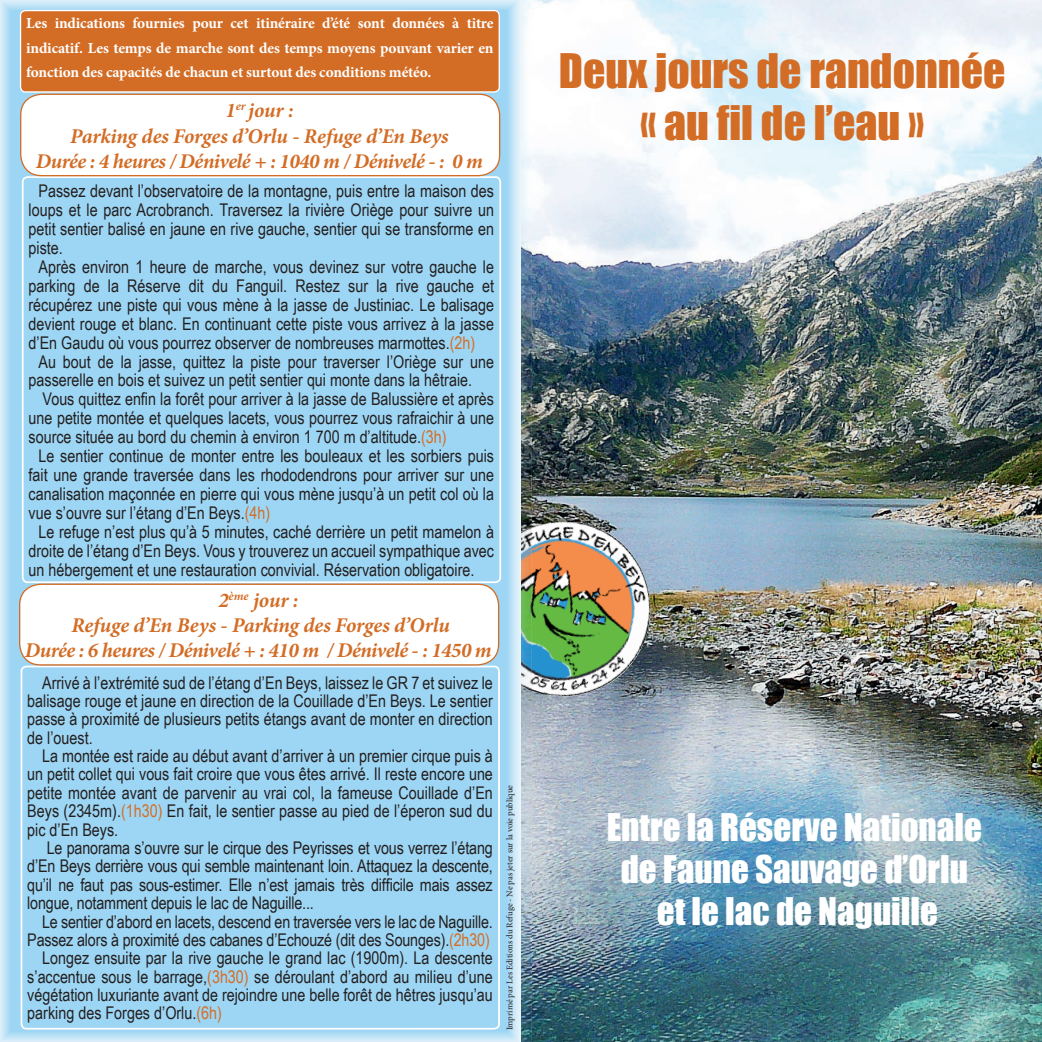
<style>
.page{position:relative;width:1042px;height:1042px;background:#fff}
.page>*{position:absolute;margin:0;border:0;box-sizing:border-box;transform-origin:0 0}
.t1{font:43.75px/52.5px "Impact";color:#d36d26;text-align:center}
.t2{font:35px/42px "Impact";color:#fff;text-align:center}
.t3{font:italic 700 21px/25.2px "Minion Pro";letter-spacing:-.02em;color:#d36d26;text-align:center}
.t4{font:17.5px/18.4px "Arial Narrow";color:#231f20;text-align:justify}
.t5{font:700 15.22px/24.5px "Minion Pro";letter-spacing:-.01em;color:#fff;text-align:justify}
.t6{font:8.75px "Minion Pro";color:#231f20}
.s1{color:#d36d26}
</style>
<div class="page">
<img style="left:532px;top:0;width:510px;height:551px">
<img style="left:589px;top:551px;width:453px;height:491px">
<img style="left:532px;top:697px;width:57px;height:345px">
<img style="left:532px;top:522px;width:118px;height:175px">
<img style="left:0;top:0;width:532px;height:1042px">
<img style="left:521px;top:527px;width:11px;height:164px">
<div style="left:22px;top:176px;width:479px;height:407px;border:2px solid #fff;border-radius:5px"></div>
<div style="left:21px;top:665px;width:479px;height:364px;border:2px solid #fff;border-radius:5px"></div>
<div style="left:21px;top:11px;width:478px;height:81px;background:#d36d26;border-radius:5px"></div>
<div style="left:20px;top:10px;width:480px;height:83px;border:1px solid #fff;border-radius:5px"></div>
<div style="left:20px;top:584px;width:478px;height:81px;background:#fff;border-radius:21px"></div>
<div style="left:19px;top:583px;width:480px;height:82px;border:1px solid #d36d26;border-radius:21px"></div>
<div style="left:21px;top:94px;width:479px;height:82px;background:#fff;border-radius:21px"></div>
<div style="left:20px;top:94px;width:480px;height:82px;border:1px solid #d36d26;border-radius:21px"></div>
<p class="t5" style="left:26px;top:11px;width:469px">Les indications fournies pour cet itinéraire d’été sont données à titre indicatif. Les temps de marche sont des temps moyens pouvant varier en fonction des capacités de chacun et surtout des conditions météo.</p>
<p class="t3" style="left:36px;top:98px;width:448px">1<sup>er</sup> jour :<br>Parking des Forges d’Orlu - Refuge d’En Beys<br>Durée : 4 heures / Dénivelé + : 1040 m / Dénivelé - : 0 m</p>
<p class="t4" style="left:38px;top:181px;width:457px">Passez devant l’observatoire de la montagne, puis entre la maison des</p>
<p class="t4" style="left:29px;top:200px;width:467px">loups et le parc Acrobranch. Traversez la rivière Oriège pour suivre un</p>
<p class="t4" style="left:29px;top:219px;width:467px">petit sentier balisé en jaune en rive gauche, sentier qui se transforme en</p>
<p class="t4" style="left:29px;top:238px;width:36px">piste.</p>
<p class="t4" style="left:38px;top:257px;width:457px">Après environ 1 heure de marche, vous devinez sur votre gauche le</p>
<p class="t4" style="left:29px;top:276px;width:467px">parking de la Réserve dit du Fanguil. Restez sur la rive gauche et</p>
<p class="t4" style="left:29px;top:295px;width:467px">récupérez une piste qui vous mène à la jasse de Justiniac. Le balisage</p>
<p class="t4" style="left:29px;top:314px;width:467px">devient rouge et blanc. En continuant cette piste vous arrivez à la jasse</p>
<p class="t4" style="left:29px;top:333px;width:448px">d’En Gaudu où vous pourrez observer de nombreuses marmottes.<span class="s1">(2h)</span></p>
<p class="t4" style="left:38px;top:351px;width:457px">Au bout de la jasse, quittez la piste pour traverser l’Oriège sur une</p>
<p class="t4" style="left:29px;top:370px;width:445px">passerelle en bois et suivez un petit sentier qui monte dans la hêtraie.</p>
<p class="t4" style="left:43px;top:389px;width:453px">Vous quittez enfin la forêt pour arriver à la jasse de Balussière et après</p>
<p class="t4" style="left:29px;top:408px;width:467px">une petite montée et quelques lacets, vous pourrez vous rafraichir à une</p>
<p class="t4" style="left:29px;top:427px;width:420px">source située au bord du chemin à environ 1 700 m d’altitude.<span class="s1">(3h)</span></p>
<p class="t4" style="left:38px;top:446px;width:457px">Le sentier continue de monter entre les bouleaux et les sorbiers puis</p>
<p class="t4" style="left:29px;top:465px;width:467px">fait une grande traversée dans les rhododendrons pour arriver sur une</p>
<p class="t4" style="left:29px;top:484px;width:467px">canalisation maçonnée en pierre qui vous mène jusqu’à un petit col où la</p>
<p class="t4" style="left:29px;top:503px;width:243px">vue s’ouvre sur l’étang d’En Beys.<span class="s1">(4h)</span></p>
<p class="t4" style="left:38px;top:522px;width:457px">Le refuge n’est plus qu’à 5 minutes, caché derrière un petit mamelon à</p>
<p class="t4" style="left:29px;top:540px;width:467px">droite de l’étang d’En Beys. Vous y trouverez un accueil sympathique avec</p>
<p class="t4" style="left:29px;top:559px;width:447px">un hébergement et une restauration convivial. Réservation obligatoire.</p>
<p class="t3" style="left:25px;top:587px;width:468px">2<sup>ème</sup> jour :<br>Refuge d’En Beys - Parking des Forges d’Orlu<br>Durée : 6 heures / Dénivelé + : 410 m / Dénivelé - : 1450 m</p>
<p class="t4" style="left:27px;top:672px;width:467px;text-indent:15px">Arrivé à l’extrémité sud de l’étang d’En Beys, laissez le GR 7 et suivez le balisage rouge et jaune en direction de la Couillade d’En Beys. Le sentier passe à proximité de plusieurs petits étangs avant de monter en direction de l’ouest.</p>
<p class="t4" style="left:27px;top:746px;width:467px;text-indent:15px">La montée est raide au début avant d’arriver à un premier cirque puis à un petit collet qui vous fait croire que vous êtes arrivé. Il reste encore une petite montée avant de parvenir au vrai col, la fameuse Couillade d’En Beys (2345m).<span class="s1">(1h30)</span> En fait, le sentier passe au pied de l’éperon sud du pic d’En Beys.</p>
<p class="t4" style="left:27px;top:838px;width:467px;text-indent:19px">Le panorama s’ouvre sur le cirque des Peyrisses et vous verrez l’étang d’En Beys derrière vous qui semble maintenant loin. Attaquez la descente, qu’il ne faut pas sous-estimer. Elle n’est jamais très difficile mais assez longue, notamment depuis le lac de Naguille...</p>
<p class="t4" style="left:42px;top:911px;width:452px">Le sentier d’abord en lacets, descend en traversée vers le lac de Naguille.</p>
<p class="t4" style="left:27px;top:930px;width:464px">Passez alors à proximité des cabanes d’Echouzé (dit des Sounges).<span class="s1">(2h30)</span></p>
<p class="t4" style="left:42px;top:948px;width:452px">Longez ensuite par la rive gauche le grand lac (1900m). La descente</p>
<p class="t4" style="left:27px;top:966px;width:467px">s’accentue sous le barrage,<span class="s1">(3h30)</span> se déroulant d’abord au milieu d’une</p>
<p class="t4" style="left:27px;top:985px;width:467px">végétation luxuriante avant de rejoindre une belle forêt de hêtres jusqu’au</p>
<p class="t4" style="left:27px;top:1003px;width:196px">parking des Forges d’Orlu.<span class="s1">(6h)</span></p>
<p class="t6" style="left:504px;top:1030px;width:247px;rotate:-90deg">Imprimé par Les Editions du Refuge - Ne pas jeter sur la voie publique</p>
<h1 class="t1" style="left:559px;top:43px;width:448px">Deux jours de randonnée « au fil de l’eau »</h1>
<h2 class="t2" style="left:607px;top:806px;width:377px">Entre la Réserve Nationale de Faune Sauvage d’Orlu et le lac de Naguille</h2>
</div>
